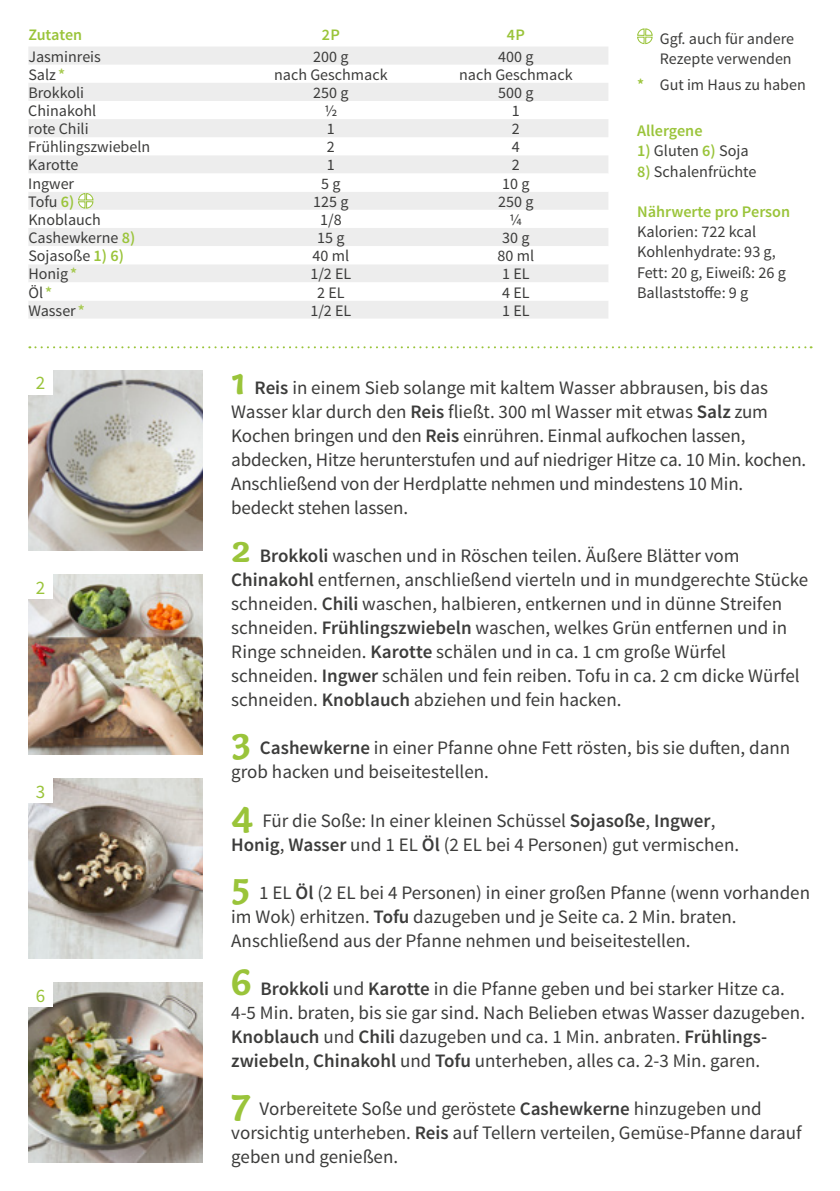
<style>
.page{position:relative;width:840px;height:1191px;background:#fff}
.page>*{position:absolute;margin:0;border:0;box-sizing:border-box;transform-origin:0 0}
.t1{font:19px/24px "Source Sans Pro";color:#3c3c3b}
.t2{font:19px "Source Sans Pro";color:#9ac43a}
.t3{font:16.2px/20.2px "Source Sans Pro";color:#3c3c3b}
.t4{font:600 16.2px "Source Sans Pro";color:#9ac43a}
.t5{font:16px/20px "Source Sans Pro";color:#3c3c3b}
.t6{font:600 16px "Source Sans Pro";color:#9ac43a}
.s1{font-weight:600;color:#a6c94f}
.s2{font-weight:600;font-size:16.2px;color:#9ac43a}
.s3{font-weight:600;color:#9ac43a}
.s4{font-family:"Capucine Basic";font-weight:700;font-size:40px;color:#9ac43a}
.s5{font-weight:600}
</style>
<div class="page">
<img style="left:28px;top:982px;width:175px;height:180px">
<img style="left:28px;top:778px;width:175px;height:180px">
<img style="left:28px;top:574px;width:175px;height:180px">
<img style="left:28px;top:370px;width:175px;height:180px">
<svg style="left:29px;top:346px;width:782px;height:2px"></svg>
<div style="left:28px;top:370px;width:24px;height:24px;background:#fff"></div>
<div style="left:28px;top:982px;width:24px;height:24px;background:#fff"></div>
<div style="left:28px;top:778px;width:24px;height:24px;background:#fff"></div>
<div style="left:28px;top:574px;width:24px;height:24px;background:#fff"></div>
<svg style="left:637px;top:28px;width:16px;height:17px"></svg>
<svg style="left:28px;top:47px;width:580px;height:54px;fill:#ededed"></svg>
<svg style="left:28px;top:119px;width:580px;height:200px;fill:#ededed"></svg>
<svg style="left:77px;top:192px;width:17px;height:17px"></svg>
<p class="t6" style="left:28px;top:25px;width:55px">Zutaten</p>
<p class="t6" style="left:322px;top:25px;width:19px">2P</p>
<p class="t6" style="left:506px;top:25px;width:19px">4P</p>
<p class="t5" style="left:28px;top:47px;width:74px">Jasminreis</p>
<p class="t5" style="left:313px;top:47px;width:37px">200 g</p>
<p class="t5" style="left:498px;top:47px;width:37px">400 g</p>
<p class="t5" style="left:28px;top:65px;width:38px">Salz <span class="s1">*</span></p>
<p class="t5" style="left:274px;top:65px;width:115px">nach Geschmack</p>
<p class="t5" style="left:459px;top:65px;width:115px">nach Geschmack</p>
<p class="t5" style="left:28px;top:83px;width:57px">Brokkoli</p>
<p class="t5" style="left:313px;top:83px;width:37px">250 g</p>
<p class="t5" style="left:498px;top:83px;width:37px">500 g</p>
<p class="t5" style="left:28px;top:101px;width:69px">Chinakohl</p>
<p class="t5" style="left:324px;top:101px;width:14px">½</p>
<p class="t5" style="left:511px;top:101px;width:9px">1</p>
<p class="t5" style="left:28px;top:119px;width:62px">rote Chili</p>
<p class="t5" style="left:326px;top:119px;width:9px">1</p>
<p class="t5" style="left:511px;top:119px;width:9px">2</p>
<p class="t5" style="left:28px;top:137px;width:123px">Frühlingszwiebeln</p>
<p class="t5" style="left:326px;top:137px;width:9px">2</p>
<p class="t5" style="left:511px;top:137px;width:9px">4</p>
<p class="t5" style="left:28px;top:155px;width:52px">Karotte</p>
<p class="t5" style="left:326px;top:155px;width:9px">1</p>
<p class="t5" style="left:511px;top:155px;width:9px">2</p>
<p class="t5" style="left:28px;top:174px;width:47px">Ingwer</p>
<p class="t5" style="left:321px;top:174px;width:21px">5 g</p>
<p class="t5" style="left:502px;top:174px;width:29px">10 g</p>
<p class="t5" style="left:28px;top:192px;width:48px">Tofu <span class="s2">6)</span></p>
<p class="t5" style="left:313px;top:192px;width:37px">125 g</p>
<p class="t5" style="left:498px;top:192px;width:37px">250 g</p>
<p class="t5" style="left:28px;top:210px;width:74px">Knoblauch</p>
<p class="t5" style="left:320px;top:210px;width:23px">1/8</p>
<p class="t5" style="left:509px;top:210px;width:14px">¼</p>
<p class="t5" style="left:28px;top:228px;width:108px">Cashewkerne <span class="s2">8)</span></p>
<p class="t5" style="left:317px;top:228px;width:29px">15 g</p>
<p class="t5" style="left:502px;top:228px;width:29px">30 g</p>
<p class="t5" style="left:28px;top:246px;width:97px">Sojasoße <span class="s2">1) 6)</span></p>
<p class="t5" style="left:312px;top:246px;width:38px">40 ml</p>
<p class="t5" style="left:497px;top:246px;width:38px">80 ml</p>
<p class="t5" style="left:28px;top:264px;width:50px">Honig<span class="s1">*</span></p>
<p class="t5" style="left:310px;top:264px;width:42px">1/2 EL</p>
<p class="t5" style="left:502px;top:264px;width:29px">1 EL</p>
<p class="t5" style="left:28px;top:282px;width:25px">Öl<span class="s1">*</span></p>
<p class="t5" style="left:317px;top:282px;width:29px">2 EL</p>
<p class="t5" style="left:502px;top:282px;width:29px">4 EL</p>
<p class="t5" style="left:28px;top:301px;width:58px">Wasser <span class="s1">*</span></p>
<p class="t5" style="left:310px;top:301px;width:42px">1/2 EL</p>
<p class="t5" style="left:502px;top:301px;width:29px">1 EL</p>
<p class="t5" style="left:659px;top:29px;width:136px">Ggf. auch für andere<br>Rezepte verwenden</p>
<p class="t5" style="left:636px;top:75px;width:170px"><span class="s3">*</span> Gut im Haus zu haben</p>
<p class="t4" style="left:636px;top:120px;width:67px">Allergene</p>
<p class="t3" style="left:636px;top:141px;width:113px"><span class="s3">1)</span> Gluten <span class="s3">6)</span> Soja</p>
<p class="t3" style="left:636px;top:161px;width:121px"><span class="s3">8)</span> Schalenfrüchte</p>
<p class="t4" style="left:636px;top:201px;width:154px">Nährwerte pro Person</p>
<p class="t3" style="left:636px;top:222px;width:150px">Kalorien: 722 kcal<br>Kohlenhydrate: 93 g,<br>Fett: 20 g, Eiweiß: 26 g<br>Ballaststoffe: 9 g</p>
<p class="t2" style="left:36px;top:371px;width:11px">2</p>
<p class="t2" style="left:36px;top:575px;width:11px">2</p>
<p class="t2" style="left:36px;top:779px;width:11px">3</p>
<p class="t2" style="left:36px;top:983px;width:11px">6</p>
<p class="t1" style="left:231px;top:376px;width:576px"><span class="s4">1</span> <span class="s5">Reis</span> in einem Sieb solange mit kaltem Wasser abbrausen, bis das Wasser klar durch den <span class="s5">Reis</span> fließt. 300 ml Wasser mit etwas <span class="s5">Salz</span> zum Kochen bringen und den <span class="s5">Reis</span> einrühren. Einmal aufkochen lassen, abdecken, Hitze herunterstufen und auf niedriger Hitze ca. 10 Min. kochen.<br>Anschließend von der Herdplatte nehmen und mindestens 10 Min. bedeckt stehen lassen.</p>
<p class="t1" style="left:231px;top:544px;width:578px"><span class="s4">2</span> <span class="s5">Brokkoli</span> waschen und in Röschen teilen. Äußere Blätter vom <span class="s5">Chinakohl</span> entfernen, anschließend vierteln und in mundgerechte Stücke schneiden. <span class="s5">Chili</span> waschen, halbieren, entkernen und in dünne Streifen schneiden. <span class="s5">Frühlingszwiebeln</span> waschen, welkes Grün entfernen und in Ringe schneiden. <span class="s5">Karotte</span> schälen und in ca. 1 cm große Würfel schneiden. <span class="s5">Ingwer</span> schälen und fein reiben. Tofu in ca. 2 cm dicke Würfel schneiden. <span class="s5">Knoblauch</span> abziehen und fein hacken.</p>
<p class="t1" style="left:231px;top:736px;width:560px"><span class="s4">3</span> <span class="s5">Cashewkerne</span> in einer Pfanne ohne Fett rösten, bis sie duften, dann grob hacken und beiseitestellen.</p>
<p class="t1" style="left:231px;top:808px;width:509px"><span class="s4">4</span> Für die Soße: In einer kleinen Schüssel <span class="s5">Sojasoße</span>, <span class="s5">Ingwer</span>,<br><span class="s5">Honig</span>, <span class="s5">Wasser</span> und 1 EL <span class="s5">Öl</span> (2 EL bei 4 Personen) gut vermischen.</p>
<p class="t1" style="left:231px;top:880px;width:580px"><span class="s4">5</span> 1 EL <span class="s5">Öl</span> (2 EL bei 4 Personen) in einer großen Pfanne (wenn vorhanden im Wok) erhitzen. <span class="s5">Tofu</span> dazugeben und je Seite ca. 2 Min. braten.<br>Anschließend aus der Pfanne nehmen und beiseitestellen.</p>
<p class="t1" style="left:231px;top:976px;width:575px"><span class="s4">6</span> <span class="s5">Brokkoli</span> und <span class="s5">Karotte</span> in die Pfanne geben und bei starker Hitze ca.<br>4-5 Min. braten, bis sie gar sind. Nach Belieben etwas Wasser dazugeben.<br><span class="s5">Knoblauch</span> und <span class="s5">Chili</span> dazugeben und ca. 1 Min. anbraten. <span class="s5">Frühlings&shy;zwiebeln</span>, <span class="s5">Chinakohl</span> und <span class="s5">Tofu</span> unterheben, alles ca. 2-3 Min. garen.</p>
<p class="t1" style="left:231px;top:1096px;width:571px"><span class="s4">7</span> Vorbereitete Soße und geröstete <span class="s5">Cashewkerne</span> hinzugeben und vorsichtig unterheben. <span class="s5">Reis</span> auf Tellern verteilen, Gemüse-Pfanne darauf geben und genießen.</p>
</div>
